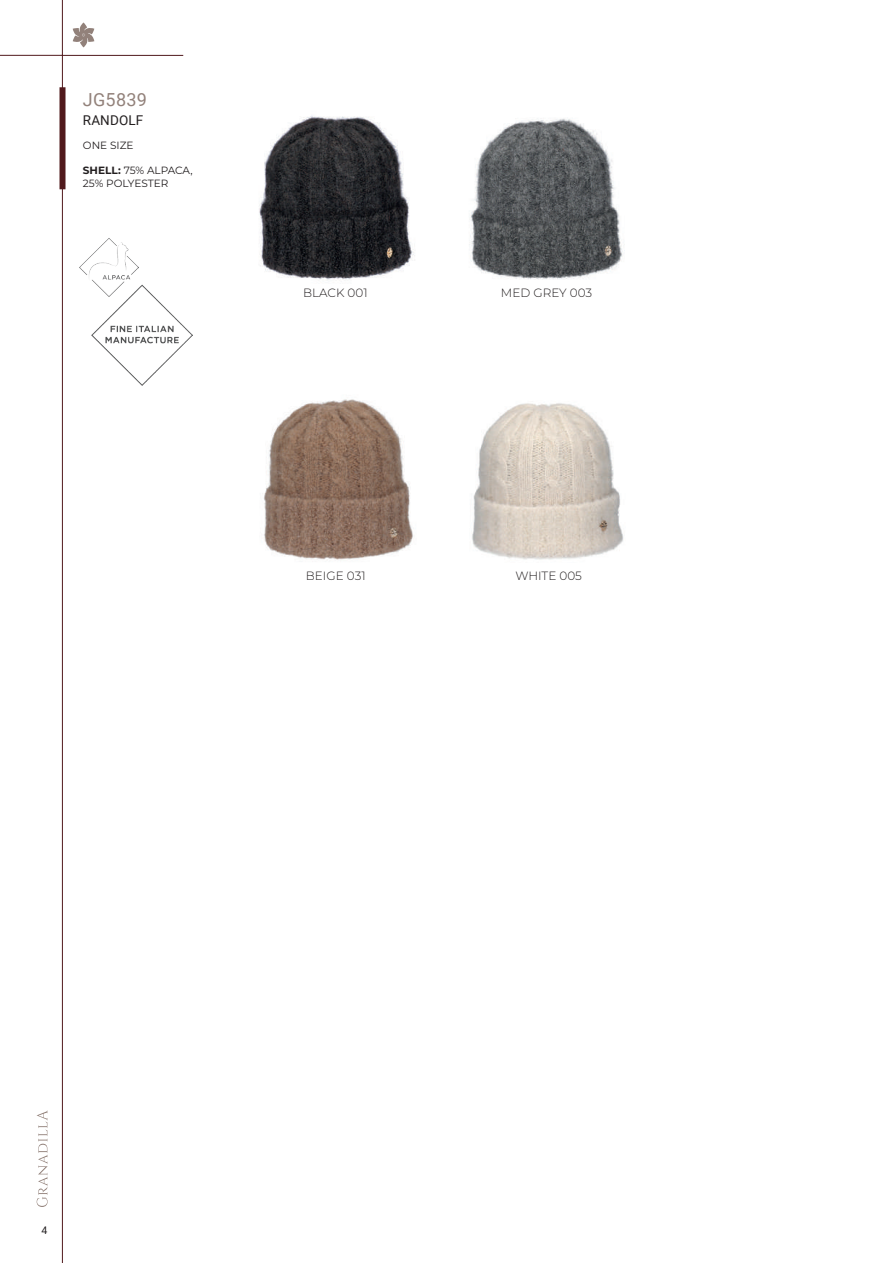
<style>
.page{position:relative;width:893px;height:1263px;background:#fff}
.page>*{position:absolute;margin:0;border:0;box-sizing:border-box;transform-origin:0 0}
.t1{font:18px "Roboto";letter-spacing:.015em;color:#92817a}
.t2{font:13.5px "Roboto";letter-spacing:.01em;color:#231f20}
.t3{font:300 12px "Montserrat";color:#231f20}
.t4{font:10.5px/12.6px "Montserrat";color:#231f20}
.t5{font:10.5px "Roboto";color:#231f20}
.s1{font-weight:700}
</style>
<div class="page">
<svg style="left:37px;top:1110px;width:11px;height:97px"></svg>
<svg style="left:0;top:0;width:63px;height:56px"></svg>
<svg style="left:62px;top:55px;width:122px;height:1208px"></svg>
<svg style="left:73px;top:22px;width:21px;height:25px"></svg>
<img style="left:259px;top:115px;width:156px;height:166px">
<img style="left:469px;top:118px;width:156px;height:162px">
<div style="left:60px;top:87px;width:6px;height:102px;background:#50191c"></div>
<img style="left:263px;top:399px;width:150px;height:161px">
<img style="left:472px;top:403px;width:152px;height:157px">
<img style="left:80px;top:234px;width:58px;height:65px">
<img style="left:91px;top:278px;width:101px;height:112px">
<h1 class="t1" style="left:83px;top:87px;width:65px">JG5839</h1>
<p class="t2" style="left:83px;top:111px;width:62px">RANDOLF</p>
<p class="t4" style="left:83px;top:139px;width:52px">ONE SIZE</p>
<p class="t4" style="left:83px;top:164px;width:111px"><span class="s1">SHELL:</span> 75% ALPACA,<br>25% POLYESTER</p>
<p class="t3" style="left:303px;top:285px;width:66px">BLACK 001</p>
<p class="t3" style="left:501px;top:285px;width:93px">MED GREY 003</p>
<p class="t3" style="left:306px;top:568px;width:61px">BEIGE 031</p>
<p class="t3" style="left:515px;top:568px;width:68px">WHITE 005</p>
<p class="t5" style="left:42px;top:1222px;width:7px">4</p>
</div>
